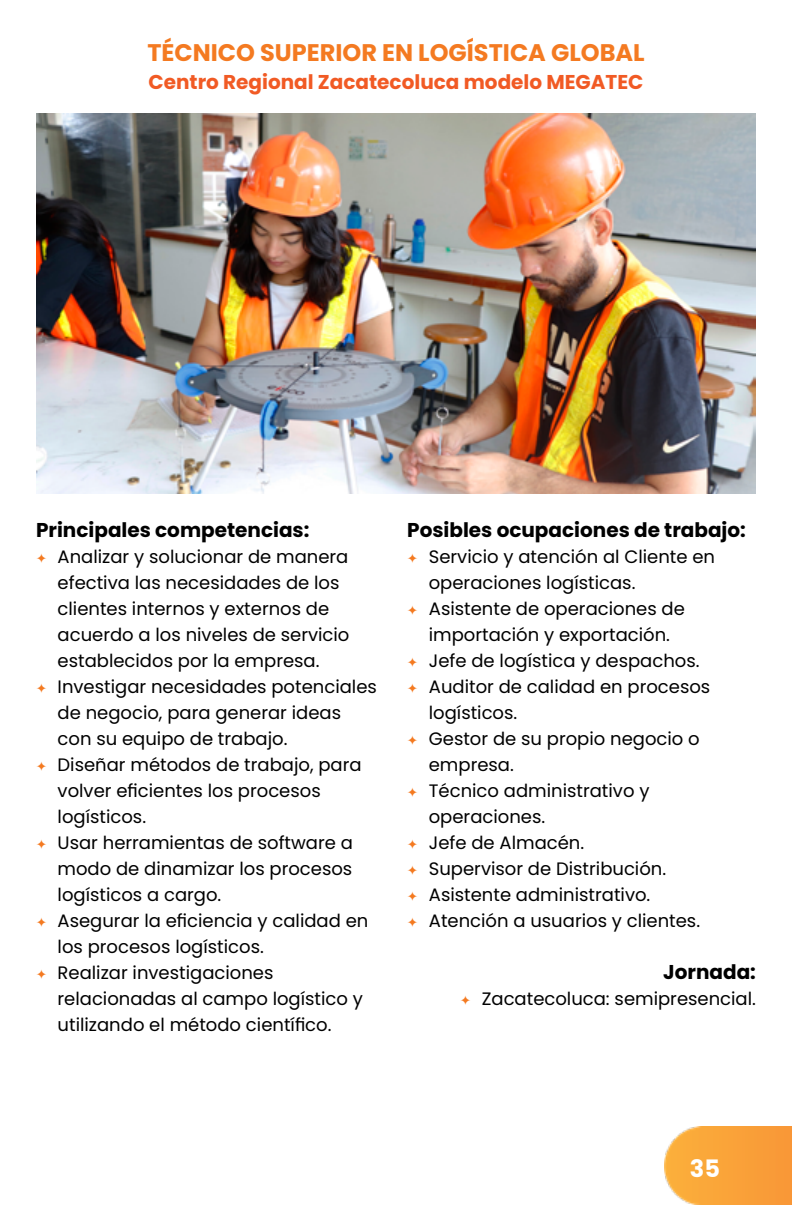
<style>
.page{position:relative;width:792px;height:1224px;background:#fff}
.page>*{position:absolute;margin:0;border:0;box-sizing:border-box;transform-origin:0 0}
.t1{font:700 24px "Poppins";color:#f47a21}
.t2{font:700 24px "Poppins";color:#fff}
.t3{font:700 20px "Poppins";color:#000}
.t4{font:700 20px "Poppins";color:#f15a24}
.t5{font:18px "Poppins";color:#000}
.s1{font-family:"Menlo";font-weight:700;color:#f47a21}
</style>
<div class="page">
<img style="left:665px;top:1127px;width:127px;height:77px">
<img style="left:36px;top:114px;width:720px;height:380px">
<h1 class="t1" style="left:147px;top:39px;width:499px">TÉCNICO SUPERIOR EN LOGÍSTICA GLOBAL</h1>
<p class="t4" style="left:149px;top:71px;width:496px">Centro Regional Zacatecoluca modelo MEGATEC</p>
<p class="t3" style="left:36px;top:519px;width:275px">Principales competencias:</p>
<p class="t5" style="left:36px;top:547px;width:314px"><span class="s1">✦</span> Analizar y solucionar de manera</p>
<p class="t5" style="left:58px;top:573px;width:283px">efectiva las necesidades de los</p>
<p class="t5" style="left:58px;top:599px;width:273px">clientes internos y externos de</p>
<p class="t5" style="left:58px;top:625px;width:293px">acuerdo a los niveles de servicio</p>
<p class="t5" style="left:58px;top:651px;width:263px">establecidos por la empresa.</p>
<p class="t5" style="left:36px;top:677px;width:342px"><span class="s1">✦</span> Investigar necesidades potenciales</p>
<p class="t5" style="left:58px;top:703px;width:285px">de negocio, para generar ideas</p>
<p class="t5" style="left:58px;top:729px;width:231px">con su equipo de trabajo.</p>
<p class="t5" style="left:36px;top:755px;width:327px"><span class="s1">✦</span> Diseñar métodos de trabajo, para</p>
<p class="t5" style="left:58px;top:781px;width:265px">volver eficientes los procesos</p>
<p class="t5" style="left:58px;top:806px;width:90px">logísticos.</p>
<p class="t5" style="left:36px;top:832px;width:318px"><span class="s1">✦</span> Usar herramientas de software a</p>
<p class="t5" style="left:58px;top:858px;width:296px">modo de dinamizar los procesos</p>
<p class="t5" style="left:58px;top:884px;width:165px">logísticos a cargo.</p>
<p class="t5" style="left:36px;top:910px;width:334px"><span class="s1">✦</span> Asegurar la eficiencia y calidad en</p>
<p class="t5" style="left:58px;top:936px;width:208px">los procesos logísticos.</p>
<p class="t5" style="left:36px;top:962px;width:239px"><span class="s1">✦</span> Realizar investigaciones</p>
<p class="t5" style="left:58px;top:988px;width:307px">relacionadas al campo logístico y</p>
<p class="t5" style="left:58px;top:1014px;width:275px">utilizando el método científico.</p>
<p class="t3" style="left:407px;top:519px;width:340px">Posibles ocupaciones de trabajo:</p>
<p class="t5" style="left:407px;top:547px;width:309px"><span class="s1">✦</span> Servicio y atención al Cliente en</p>
<p class="t5" style="left:429px;top:573px;width:208px">operaciones logísticas.</p>
<p class="t5" style="left:407px;top:599px;width:279px"><span class="s1">✦</span> Asistente de operaciones de</p>
<p class="t5" style="left:429px;top:625px;width:243px">importación y exportación.</p>
<p class="t5" style="left:407px;top:651px;width:294px"><span class="s1">✦</span> Jefe de logística y despachos.</p>
<p class="t5" style="left:407px;top:677px;width:305px"><span class="s1">✦</span> Auditor de calidad en procesos</p>
<p class="t5" style="left:429px;top:703px;width:90px">logísticos.</p>
<p class="t5" style="left:407px;top:729px;width:294px"><span class="s1">✦</span> Gestor de su propio negocio o</p>
<p class="t5" style="left:429px;top:755px;width:87px">empresa.</p>
<p class="t5" style="left:407px;top:781px;width:244px"><span class="s1">✦</span> Técnico administrativo y</p>
<p class="t5" style="left:429px;top:806px;width:118px">operaciones.</p>
<p class="t5" style="left:407px;top:832px;width:179px"><span class="s1">✦</span> Jefe de Almacén.</p>
<p class="t5" style="left:407px;top:858px;width:261px"><span class="s1">✦</span> Supervisor de Distribución.</p>
<p class="t5" style="left:407px;top:884px;width:245px"><span class="s1">✦</span> Asistente administrativo.</p>
<p class="t5" style="left:407px;top:910px;width:294px"><span class="s1">✦</span> Atención a usuarios y clientes.</p>
<p class="t3" style="left:663px;top:961px;width:94px">Jornada:</p>
<p class="t5" style="left:460px;top:989px;width:297px"><span class="s1">✦</span> Zacatecoluca: semipresencial.</p>
<h1 class="t2" style="left:690px;top:1155px;width:32px">35</h1>
</div>
